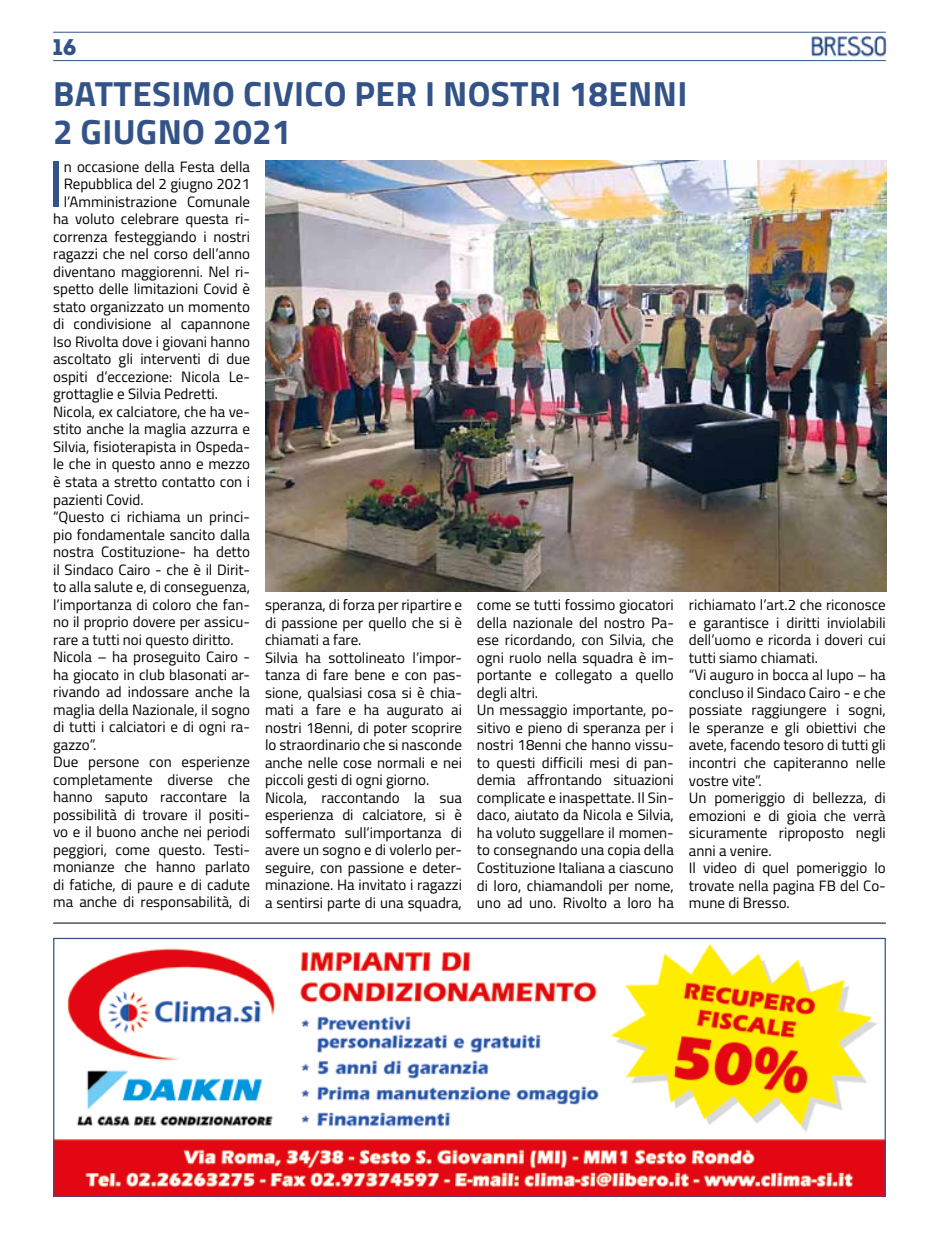
<style>
.page{position:relative;width:939px;height:1241px;background:#fff}
.page>*{position:absolute;margin:0;border:0;box-sizing:border-box;transform-origin:0 0}
.t1{font:65.62px "Titillium";color:#335388}
.t2{font:700 35px/37.5px "Titillium";letter-spacing:.01em;color:#335388}
.t3{font:22.5px "Intro";color:#335388}
.t4{font:15px/17.5px "Titillium";color:#000}
</style>
<div class="page">
<hr style="left:53px;top:32px;width:833px;height:1px;background:#335388">
<hr style="left:53px;top:60px;width:833px;height:1px;background:#335388">
<img style="left:812px;top:37px;width:75px;height:19px">
<hr style="left:53px;top:922px;width:833px;height:1px;background:#000">
<img style="left:55px;top:939px;width:829px;height:255px">
<div style="left:53px;top:937px;width:833px;height:259px;border:1px solid #335388"></div>
<img style="left:265px;top:160px;width:622px;height:431px">
<h3 class="t3" style="left:53px;top:33px;width:25px">16</h3>
<h2 class="t2" style="left:53px;top:73px;width:636px">BATTESIMO CIVICO PER I NOSTRI 18ENNI<br>2 GIUGNO 2021</h2>
<h1 class="t1" style="left:48px;top:136px;width:18px">I</h1>
<p class="t4" style="left:64px;top:157px;width:188px">n occasione della Festa della</p>
<p class="t4" style="left:64px;top:174px;width:188px">Repubblica del 2 giugno 2021</p>
<p class="t4" style="left:64px;top:192px;width:188px">l’Amministrazione Comunale</p>
<p class="t4" style="left:53px;top:209px;width:198px">ha voluto celebrare questa ri-</p>
<p class="t4" style="left:53px;top:227px;width:198px">correnza festeggiando i nostri</p>
<p class="t4" style="left:53px;top:244px;width:198px">ragazzi che nel corso dell’anno</p>
<p class="t4" style="left:53px;top:262px;width:198px">diventano maggiorenni. Nel ri-</p>
<p class="t4" style="left:53px;top:279px;width:198px">spetto delle limitazioni Covid è</p>
<p class="t4" style="left:53px;top:297px;width:198px">stato organizzato un momento</p>
<p class="t4" style="left:53px;top:314px;width:198px">di condivisione al capannone</p>
<p class="t4" style="left:53px;top:332px;width:198px">Iso Rivolta dove i giovani hanno</p>
<p class="t4" style="left:53px;top:349px;width:198px">ascoltato gli interventi di due</p>
<p class="t4" style="left:53px;top:367px;width:198px">ospiti d’eccezione: Nicola Le-</p>
<p class="t4" style="left:53px;top:384px;width:167px">grottaglie e Silvia Pedretti.</p>
<p class="t4" style="left:53px;top:402px;width:198px">Nicola, ex calciatore, che ha ve-</p>
<p class="t4" style="left:53px;top:419px;width:198px">stito anche la maglia azzurra e</p>
<p class="t4" style="left:53px;top:437px;width:198px">Silvia, fisioterapista in Ospeda-</p>
<p class="t4" style="left:53px;top:454px;width:198px">le che in questo anno e mezzo</p>
<p class="t4" style="left:53px;top:472px;width:198px">è stata a stretto contatto con i</p>
<p class="t4" style="left:53px;top:489px;width:92px">pazienti Covid.</p>
<p class="t4" style="left:53px;top:507px;width:198px">“Questo ci richiama un princi-</p>
<p class="t4" style="left:53px;top:524px;width:198px">pio fondamentale sancito dalla</p>
<p class="t4" style="left:53px;top:542px;width:198px">nostra Costituzione- ha detto</p>
<p class="t4" style="left:53px;top:559px;width:198px">il Sindaco Cairo - che è il Dirit-</p>
<p class="t4" style="left:53px;top:577px;width:198px">to alla salute e, di conseguenza,</p>
<p class="t4" style="left:53px;top:594px;width:198px">l’importanza di coloro che fan-</p>
<p class="t4" style="left:53px;top:612px;width:198px">no il proprio dovere per assicu-</p>
<p class="t4" style="left:53px;top:629px;width:182px">rare a tutti noi questo diritto.</p>
<p class="t4" style="left:53px;top:647px;width:198px">Nicola – ha proseguito Cairo -</p>
<p class="t4" style="left:53px;top:665px;width:198px">ha giocato in club blasonati ar-</p>
<p class="t4" style="left:53px;top:682px;width:198px">rivando ad indossare anche la</p>
<p class="t4" style="left:53px;top:700px;width:198px">maglia della Nazionale, il sogno</p>
<p class="t4" style="left:53px;top:717px;width:198px">di tutti i calciatori e di ogni ra-</p>
<p class="t4" style="left:53px;top:735px;width:45px">gazzo”.</p>
<p class="t4" style="left:53px;top:752px;width:198px">Due persone con esperienze</p>
<p class="t4" style="left:53px;top:770px;width:198px">completamente diverse che</p>
<p class="t4" style="left:53px;top:787px;width:198px">hanno saputo raccontare la</p>
<p class="t4" style="left:53px;top:805px;width:198px">possibilità di trovare il positi-</p>
<p class="t4" style="left:53px;top:822px;width:198px">vo e il buono anche nei periodi</p>
<p class="t4" style="left:53px;top:840px;width:198px">peggiori, come questo. Testi-</p>
<p class="t4" style="left:53px;top:857px;width:198px">monianze che hanno parlato</p>
<p class="t4" style="left:53px;top:875px;width:198px">di fatiche, di paure e di cadute</p>
<p class="t4" style="left:53px;top:892px;width:198px">ma anche di responsabilità, di</p>
<p class="t4" style="left:265px;top:595px;width:198px">speranza, di forza per ripartire e di passione per quello che si è chiamati a fare.<br>Silvia ha sottolineato l’impor&shy;tanza di fare bene e con pas&shy;sione, qualsiasi cosa si è chia&shy;mati a fare e ha augurato ai nostri 18enni, di poter scoprire lo straordinario che si nasconde anche nelle cose normali e nei piccoli gesti di ogni giorno.<br>Nicola, raccontando la sua esperienza di calciatore, si è soffermato sull’importanza di avere un sogno e di volerlo per&shy;seguire, con passione e deter&shy;minazione. Ha invitato i ragazzi a sentirsi parte di una squadra,</p>
<p class="t4" style="left:477px;top:595px;width:198px">come se tutti fossimo giocatori della nazionale del nostro Pa&shy;ese ricordando, con Silvia, che ogni ruolo nella squadra è im&shy;portante e collegato a quello degli altri.<br>Un messaggio importante, po&shy;sitivo e pieno di speranza per i nostri 18enni che hanno vissu&shy;to questi difficili mesi di pan&shy;demia affrontando situazioni complicate e inaspettate. Il Sin&shy;daco, aiutato da Nicola e Silvia, ha voluto suggellare il momen&shy;to consegnando una copia della<br>Costituzione Italiana a ciascuno di loro, chiamandoli per nome, uno ad uno. Rivolto a loro ha</p>
<p class="t4" style="left:689px;top:595px;width:198px">richiamato l’art.2 che riconosce e garantisce i diritti inviolabili dell’uomo e ricorda i doveri cui tutti siamo chiamati.<br>“Vi auguro in bocca al lupo – ha concluso il Sindaco Cairo - e che possiate raggiungere i sogni, le speranze e gli obiettivi che avete, facendo tesoro di tutti gli incontri che capiteranno nelle vostre vite”.<br>Un pomeriggio di bellezza, di emozioni e di gioia che verrà sicuramente riproposto negli anni a venire.<br>Il video di quel pomeriggio lo trovate nella pagina FB del Co&shy;mune di Bresso.</p>
</div>
